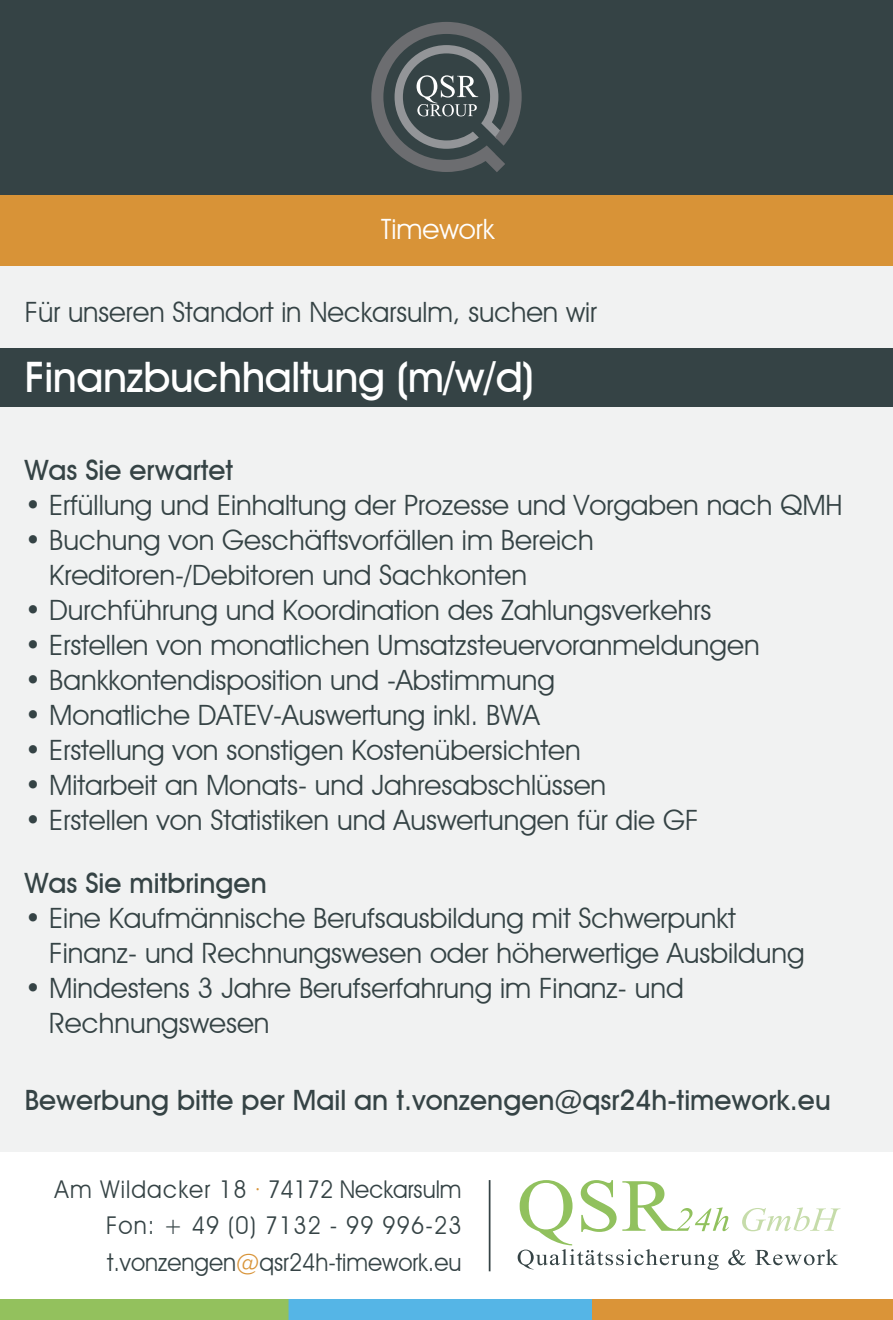
<style>
.page{position:relative;width:893px;height:1320px;background:#fff}
.page>*{position:absolute;margin:0;border:0;box-sizing:border-box;transform-origin:0 0}
.t1{font:500 42px "Avant Garde IT Cby BT";letter-spacing:-.01em;color:#fff}
.t2{font:28px/35px "Avant Garde IT Cby BT";color:#354345}
.t3{font:500 28px "Avant Garde IT Cby BT";color:#354345}
.t4{font:28px "Avant Garde IT Cby BT";color:#fff}
.t5{font:24.5px/36.1px "Avant Garde IT Cby BT";color:#354345;text-align:justify;scale:.95 1}
.s1{color:#d89337}
</style>
<div class="page">
<div style="left:0;top:223px;width:893px;height:928px;background:#f1f2f2"></div>
<div style="left:0;top:194px;width:893px;height:72px;background:#d89337"></div>
<img style="left:0;top:1299px;width:893px;height:21px">
<div style="left:0;top:349px;width:893px;height:58px;background:#354345"></div>
<hr style="left:489px;top:1180px;width:1px;height:91px;background:#354345">
<svg style="left:518px;top:1180px;width:323px;height:89px"></svg>
<div style="left:0;top:0;width:893px;height:194px;background:#354345"></div>
<svg style="left:371px;top:22px;width:151px;height:150px"></svg>
<p class="t4" style="left:381px;top:212px;width:115px">Timework</p>
<p class="t2" style="left:25px;top:294px;width:574px">Für unseren Standort in Neckarsulm, suchen wir</p>
<h1 class="t1" style="left:25px;top:352px;width:511px">Finanzbuchhaltung (m/w/d)</h1>
<p class="t3" style="left:25px;top:453px;width:210px">Was Sie erwartet</p>
<p class="t2" style="left:25px;top:487px;width:819px">• Erfüllung und Einhaltung der Prozesse und Vorgaben nach QMH</p>
<p class="t2" style="left:49px;top:522px;width:546px;text-indent:-24px">• Buchung von Geschäftsvorfällen im Bereich<br>Kreditoren-/Debitoren und Sachkonten</p>
<p class="t2" style="left:25px;top:592px;width:688px">• Durchführung und Koordination des Zahlungsverkehrs</p>
<p class="t2" style="left:25px;top:627px;width:736px">• Erstellen von monatlichen Umsatzsteuervoranmeldungen</p>
<p class="t2" style="left:25px;top:662px;width:532px">• Bankkontendisposition und -Abstimmung</p>
<p class="t2" style="left:25px;top:697px;width:517px">• Monatliche DATEV-Auswertung inkl. BWA</p>
<p class="t2" style="left:25px;top:732px;width:557px">• Erstellung von sonstigen Kostenübersichten</p>
<p class="t2" style="left:25px;top:767px;width:583px">• Mitarbeit an Monats- und Jahresabschlüssen</p>
<p class="t2" style="left:25px;top:802px;width:675px">• Erstellen von Statistiken und Auswertungen für die GF</p>
<p class="t3" style="left:25px;top:866px;width:243px">Was Sie mitbringen</p>
<p class="t2" style="left:49px;top:900px;width:757px;text-indent:-24px">• Eine Kaufmännische Berufsausbildung mit Schwerpunkt<br>Finanz- und Rechnungswesen oder höherwertige Ausbildung</p>
<p class="t2" style="left:49px;top:970px;width:636px;text-indent:-24px">• Mindestens 3 Jahre Berufserfahrung im Finanz- und<br>Rechnungswesen</p>
<p class="t3" style="left:25px;top:1083px;width:807px">Bewerbung bitte per Mail an t.vonzengen@qsr24h-timework.eu</p>
<p class="t5" style="left:106px;top:1171px;width:376px;text-indent:-51px">Am Wildacker 18 <span class="s1">·</span> 74172 Neckarsulm Fon: + 49 (0) 7132 - 99 996-23 t.vonzengen<span class="s1">@</span>qsr24h-timework.eu</p>
</div>
